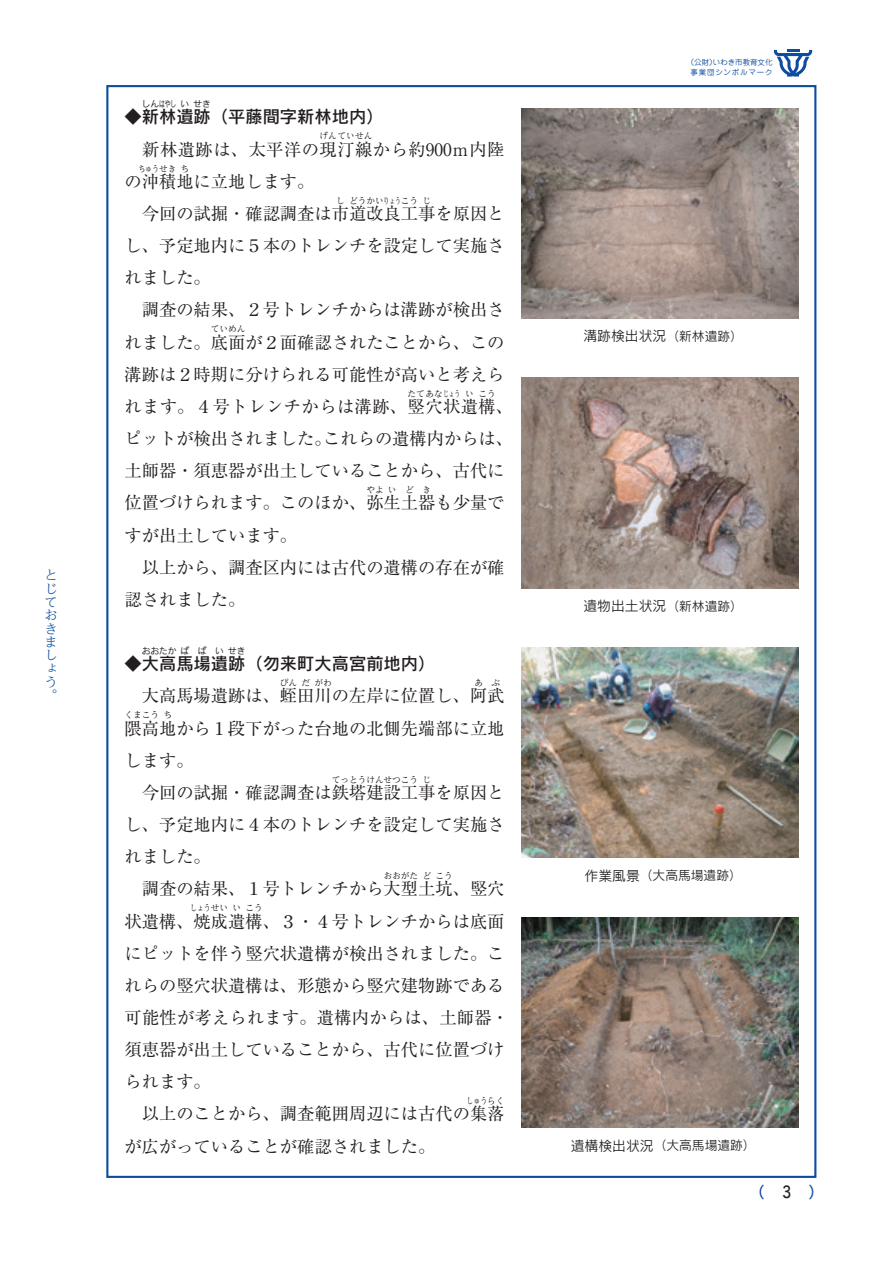
<style>
.page{position:relative;width:893px;height:1263px;background:#fff}
.page>*{position:absolute;margin:0;border:0;box-sizing:border-box;transform-origin:0 0}
.本文{font:17.25px/32.1px "Ryumin Pr 6";color:#231f20}
.本文-2{font:17.25px "Rodin Pro DB";color:#231f20}
.本文-3{font:17.25px "Ryumin Pr 6";letter-spacing:.03em;color:#231f20}
.t1{font:15.9px "Rodin Pro DB";color:#0d4da1}
.キャプション{font:13.8px "Rodin Pro M";color:#231f20}
.t2{font:300 13.35px/13.4px "UD Reimin Pro";color:#0d4da1}
.キャプション-2{font:12.75px "Rodin Pro M";color:#231f20}
.本文-4{font:8.7px "Ryumin Pr 6";color:#231f20}
.本文-5{font:8.7px "Rodin Pro DB";color:#231f20}
.本文-6{font:8.7px "Ryumin Pr 6";color:#231f20;scale:.8 1}
.t3{font:7.5px/9.6px "Jun 201 Pro";letter-spacing:.11em;color:#0d4da1;text-align:center}
.s1{font-size:12.75px}
.s2{font-size:13.8px}
.s3{color:#231f20}
</style>
<div class="page">
<img style="left:522px;top:108px;width:276px;height:211px">
<img style="left:522px;top:378px;width:276px;height:210px">
<img style="left:522px;top:648px;width:276px;height:210px">
<img style="left:522px;top:917px;width:276px;height:210px">
<svg style="left:774px;top:49px;width:38px;height:28px"></svg>
<p class="t2" style="left:44px;top:568px;width:14px">とじておきましょう。</p>
<p class="本文-5" style="left:142px;top:98px;width:36px">しんはやし</p>
<p class="本文-5" style="left:181px;top:98px;width:10px">い</p>
<p class="本文-5" style="left:194px;top:98px;width:19px">せき</p>
<p class="本文-3" style="left:125px;top:136px;width:382px">　新林遺跡は、太平洋の現汀線から約900ｍ内陸</p>
<p class="本文-2" style="left:125px;top:106px;width:261px">◆新林遺跡（平藤間字新林地内）</p>
<p class="本文-4" style="left:320px;top:129px;width:54px">げんていせん</p>
<p class="本文-6" style="left:138px;top:161px;width:49px">ちゅうせき</p>
<p class="本文-4" style="left:181px;top:161px;width:10px">ち</p>
<p class="本文" style="left:125px;top:197px;width:382px">　今回の試掘・確認調査は市道改良工事を原因と</p>
<p class="本文" style="left:125px;top:164px;width:192px">の沖積地に立地します。</p>
<p class="本文-4" style="left:336px;top:194px;width:10px">し</p>
<p class="本文-4" style="left:349px;top:194px;width:71px">どうかいりょうこう</p>
<p class="本文-4" style="left:422px;top:194px;width:10px">じ</p>
<p class="本文" style="left:125px;top:229px;width:382px">し、予定地内に５本のトレンチを設定して実施されました。</p>
<p class="本文" style="left:125px;top:293px;width:382px">　調査の結果、２号トレンチからは溝跡が検出されました。底面が２面確認されたことから、この</p>
<p class="本文-4" style="left:211px;top:322px;width:36px">ていめん</p>
<p class="本文" style="left:125px;top:357px;width:390px">溝跡は２時期に分けられる可能性が高いと考えられます。４号トレンチからは溝跡、竪穴状遺構、</p>
<p class="本文-4" style="left:408px;top:387px;width:54px">たてあなじょう</p>
<p class="本文-4" style="left:465px;top:387px;width:10px">い</p>
<p class="本文-4" style="left:479px;top:387px;width:19px">こう</p>
<p class="本文" style="left:125px;top:422px;width:390px">ピットが検出されました。これらの遺構内からは、土師器・須恵器が出土していることから、古代に位置づけられます。このほか、弥生土器も少量で</p>
<p class="本文-4" style="left:366px;top:483px;width:19px">やよ</p>
<p class="本文-4" style="left:388px;top:483px;width:10px">い</p>
<p class="本文-4" style="left:405px;top:483px;width:10px">ど</p>
<p class="本文-4" style="left:422px;top:483px;width:10px">き</p>
<p class="本文" style="left:125px;top:518px;width:174px">すが出土しています。</p>
<p class="本文" style="left:125px;top:550px;width:382px">　以上から、調査区内には古代の遺構の存在が確認されました。</p>
<p class="本文-5" style="left:142px;top:645px;width:36px">おおたか</p>
<p class="本文-5" style="left:181px;top:645px;width:10px">ば</p>
<p class="本文-5" style="left:198px;top:645px;width:10px">ば</p>
<p class="本文-5" style="left:215px;top:645px;width:10px">い</p>
<p class="本文-5" style="left:228px;top:645px;width:19px">せき</p>
<p class="本文" style="left:125px;top:679px;width:382px">　大高馬場遺跡は、蛭田川の左岸に位置し、阿武</p>
<p class="本文-2" style="left:125px;top:652px;width:312px">◆大高馬場遺跡（勿来町大高宮前地内）</p>
<p class="本文-4" style="left:280px;top:676px;width:19px">びん</p>
<p class="本文-4" style="left:302px;top:676px;width:10px">だ</p>
<p class="本文-4" style="left:315px;top:676px;width:19px">がわ</p>
<p class="本文-4" style="left:474px;top:676px;width:10px">あ</p>
<p class="本文-4" style="left:492px;top:676px;width:10px">ぶ</p>
<p class="本文" style="left:125px;top:711px;width:382px">隈高地から１段下がった台地の北側先端部に立地</p>
<p class="本文-4" style="left:125px;top:708px;width:36px">くまこう</p>
<p class="本文-4" style="left:163px;top:708px;width:10px">ち</p>
<p class="本文" style="left:125px;top:743px;width:71px">します。</p>
<p class="本文" style="left:125px;top:775px;width:382px">　今回の試掘・確認調査は鉄塔建設工事を原因と</p>
<p class="本文-4" style="left:332px;top:772px;width:88px">てっとうけんせつこう</p>
<p class="本文-4" style="left:422px;top:772px;width:10px">じ</p>
<p class="本文" style="left:125px;top:808px;width:382px">し、予定地内に４本のトレンチを設定して実施されました。</p>
<p class="本文" style="left:125px;top:872px;width:382px">　調査の結果、１号トレンチから大型土坑、竪穴</p>
<p class="本文-4" style="left:384px;top:869px;width:36px">おおがた</p>
<p class="本文-4" style="left:422px;top:869px;width:10px">ど</p>
<p class="本文-4" style="left:435px;top:869px;width:19px">こう</p>
<p class="本文" style="left:125px;top:904px;width:382px">状遺構、焼成遺構、３・４号トレンチからは底面</p>
<p class="本文-6" style="left:190px;top:901px;width:49px">しょうせい</p>
<p class="本文-4" style="left:232px;top:901px;width:10px">い</p>
<p class="本文-4" style="left:245px;top:901px;width:19px">こう</p>
<p class="本文" style="left:125px;top:936px;width:386px">にピットを伴う竪穴状遺構が検出されました。これらの竪穴状遺構は、形態から竪穴建物跡である可能性が考えられます。遺構内からは、土師器・須恵器が出土していることから、古代に位置づけられます。</p>
<p class="本文" style="left:125px;top:1097px;width:382px">　以上のことから、調査範囲周辺には古代の集落</p>
<p class="本文-6" style="left:467px;top:1094px;width:49px">しゅうらく</p>
<p class="本文" style="left:125px;top:1129px;width:312px">が広がっていることが確認されました。</p>
<p class="t3" style="left:687px;top:57px;width:87px">（公財）いわき市教育文化事業団シンボルマーク</p>
<p class="キャプション" style="left:583px;top:327px;width:161px">溝跡検出状況<span class="s1">（新林遺跡）</span></p>
<p class="キャプション" style="left:583px;top:597px;width:161px">遺物出土状況<span class="s1">（新林遺跡）</span></p>
<p class="キャプション-2" style="left:585px;top:867px;width:159px"><span class="s2">作業風景</span>（大高馬場遺跡）</p>
<p class="キャプション-2" style="left:571px;top:1137px;width:186px"><span class="s2">遺構検出状況</span>（大高馬場遺跡）</p>
<p class="t1" style="left:749px;top:1182px;width:77px">（<span class="s3">3</span>）</p>
</div>
